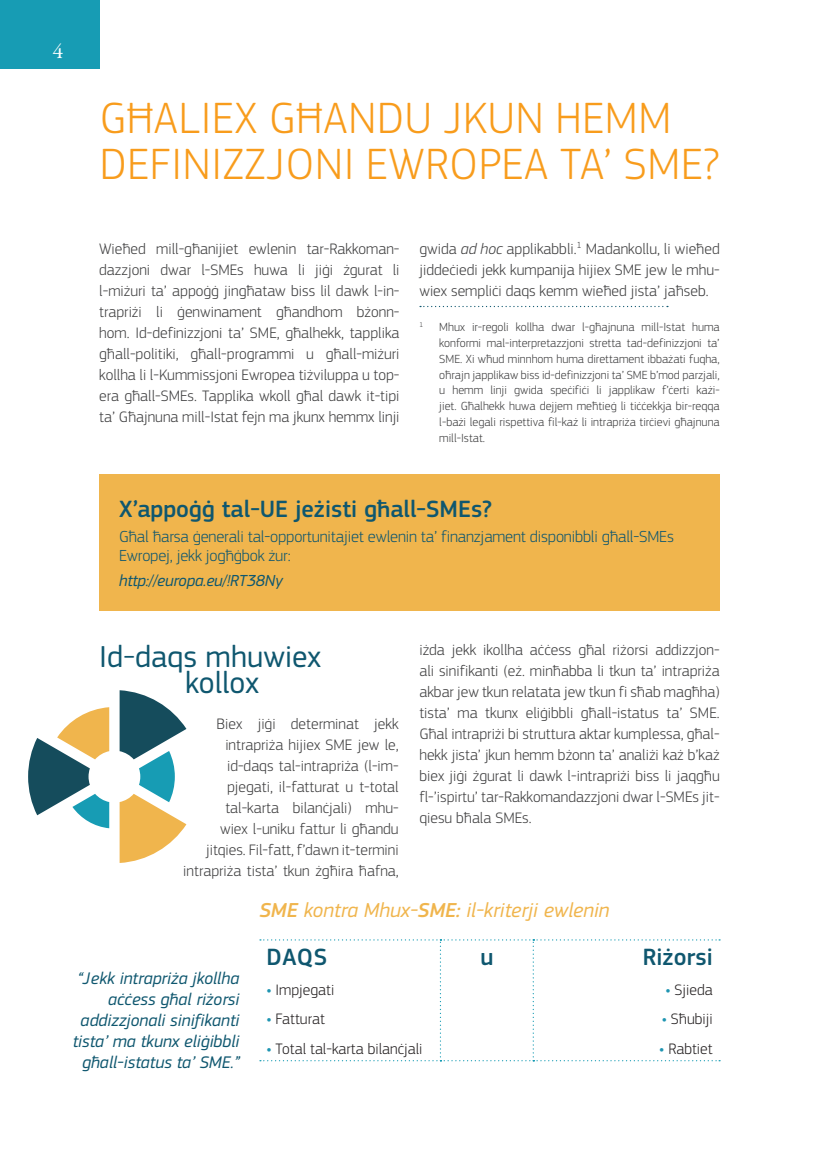
<style>
.page{position:relative;width:819px;height:1166px;background:#fff}
.page>*{position:absolute;margin:0;border:0;box-sizing:border-box;transform-origin:0 0}
.title_1{font:300 45.5px/45.5px "EC Square Sans Pro";letter-spacing:.015em;color:#f89c1c}
.title_2{font:31.5px/26.2px "EC Square Sans Pro";color:#0f576f}
.box_title{font:500 24.5px "EC Square Sans Pro";color:#0f576f}
.yellow_faux_title{font:italic 21px "EC Square Sans Pro";color:#f0b54d}
.t1{font:21px "Garamond Premr Pro";color:#fff}
.quote{font:italic 17.5px/21px "EC Square Sans Pro";color:#0f576f;text-align:right}
.box_body{font:300 16.62px/19.9px "EC Square Sans Pro";letter-spacing:-.01em;color:#0f576f}
.box_body-2{font:italic 16.62px "EC Square Sans Pro";letter-spacing:-.01em;color:#0f576f}
.body{font:300 15.75px/21px "EC Square Sans Pro";color:#3e3e3f;text-align:justify}
.t2{font:300 15.75px "EC Square Sans Pro";color:#231f20}
.footnotes{font:300 12.25px/15.8px "EC Square Sans Pro";color:#3e3e3f;text-align:justify}
.footnotes-2{font:300 7.17px "EC Square Sans Pro";color:#3e3e3f}
.s1{font-style:italic}
.s2{font-weight:500}
.s3{font-weight:500;color:#1f95b2}
</style>
<div class="page">
<div style="left:0;top:0;width:99px;height:68px;background:#179cb4"></div>
<div style="left:99px;top:474px;width:620px;height:136px;background:#f0b54d"></div>
<svg style="left:420px;top:306px;width:248px;height:1px"></svg>
<svg style="left:260px;top:939px;width:460px;height:122px"></svg>
<svg style="left:120px;top:690px;width:66px;height:173px"></svg>
<svg style="left:28px;top:707px;width:81px;height:121px"></svg>
<p class="t1" style="left:53px;top:39px;width:12px">4</p>
<p class="title_1" style="left:100px;top:95px;width:621px">GĦALIEX GĦANDU JKUN HEMM<br>DEFINIZZJONI EWROPEA TA’ SME?</p>
<p class="body" style="left:99px;top:238px;width:302px">Wieħed mill-għanijiet ewlenin tar-Rakkoman&shy;dazzjoni dwar l-SMEs huwa li jiġi żgurat li l-miżuri ta’ appoġġ jingħataw biss lil dawk l-in&shy;trapriżi li ġenwinament għandhom bżonn&shy;hom. Id-definizzjoni ta’ SME, għalhekk, tapplika għall-politiki, għall-programmi u għall-miżuri kollha li l-Kummissjoni Ewropea tiżviluppa u top&shy;era għall-SMEs. Tapplika wkoll għal dawk it-tipi ta’ Għajnuna mill-Istat fejn ma jkunx hemmx linji</p>
<p class="body" style="left:419px;top:238px;width:302px">gwida <span class="s1">ad hoc</span> applikabbli.<sup>1</sup> Madankollu, li wieħed jiddeċiedi jekk kumpanija hijiex SME jew le mhu&shy;wiex sempliċi daqs kemm wieħed jista’ jaħseb.</p>
<p class="footnotes-2" style="left:419px;top:321px;width:5px">1</p>
<p class="footnotes" style="left:439px;top:319px;width:282px">Mhux ir-regoli kollha dwar l-għajnuna mill-Istat huma konformi mal-interpretazzjoni stretta tad-definizzjoni ta’ SME. Xi wħud minnhom huma direttament ibbażati fuqha, oħrajn japplikaw biss id-definizzjoni ta’ SME b’mod parzjali, u hemm linji gwida speċifiċi li japplikaw f’ċerti każi&shy;jiet. Għalhekk huwa dejjem meħtieġ li tiċċekkja bir-reqqa l-bażi legali rispettiva fil-każ li intrapriża tirċievi għajnuna mill-Istat.</p>
<p class="box_title" style="left:119px;top:494px;width:374px">X’appoġġ tal-UE jeżisti għall-SMEs?</p>
<p class="box_body" style="left:119px;top:526px;width:556px">Għal ħarsa ġenerali tal-opportunitajiet ewlenin ta’ finanzjament disponibbli għall-SMEs<br>Ewropej, jekk jogħġbok żur:</p>
<p class="box_body-2" style="left:119px;top:571px;width:165px">http://europa.eu/!RT38Ny</p>
<p class="title_2" style="left:185px;top:643px;width:138px;text-indent:-86px">Id-daqs mhuwiex kollox</p>
<p class="body" style="left:183px;top:713px;width:217px;text-align:right">Biex jiġi determinat jekk intrapriża hijiex SME jew le, id-daqs tal-intrapriża (l-im&shy;pjegati, il-fatturat u t-total tal-karta bilanċjali) mhu-<br>wiex l-uniku fattur li għandu jitqies. Fil-fatt, f’dawn it-termini intrapriża tista’ tkun żgħira ħafna,</p>
<p class="body" style="left:419px;top:639px;width:302px">iżda jekk ikollha aċċess għal riżorsi addizzjon&shy;ali sinifikanti (eż. minħabba li tkun ta’ intrapriża akbar jew tkun relatata jew tkun fi sħab magħha) tista’ ma tkunx eliġibbli għall-istatus ta’ SME.<br>Għal intrapriżi bi struttura aktar kumplessa, għal&shy;hekk jista’ jkun hemm bżonn ta’ analiżi każ b’każ biex jiġi żgurat li dawk l-intrapriżi biss li jaqgħu fl-’ispirtu’ tar-Rakkomandazzjoni dwar l-SMEs jit&shy;qiesu bħala SMEs.</p>
<p class="quote" style="left:73px;top:968px;width:168px">“Jekk intrapriża jkollha aċċess għal riżorsi addizzjonali sinifikanti tista’ ma tkunx eliġibbli għall-istatus ta’ SME.”</p>
<p class="yellow_faux_title" style="left:259px;top:898px;width:351px"><span class="s2">SME</span> kontra Mhux-<span class="s2">SME:</span> il-kriterji ewlenin</p>
<p class="box_title" style="left:266px;top:943px;width:62px">DAQS</p>
<p class="t2" style="left:266px;top:980px;width:69px"><span class="s3">•</span> Impjegati</p>
<p class="t2" style="left:266px;top:1010px;width:60px"><span class="s3">•</span> Fatturat</p>
<p class="t2" style="left:266px;top:1039px;width:158px"><span class="s3">•</span> Total tal-karta bilanċjali</p>
<p class="box_title" style="left:480px;top:943px;width:15px">u</p>
<p class="box_title" style="left:643px;top:943px;width:71px">Riżorsi</p>
<p class="t2" style="left:665px;top:980px;width:49px"><span class="s3">•</span> Sjieda</p>
<p class="t2" style="left:661px;top:1010px;width:52px"><span class="s3">•</span> Sħubiji</p>
<p class="t2" style="left:659px;top:1039px;width:55px"><span class="s3">•</span> Rabtiet</p>
</div>
